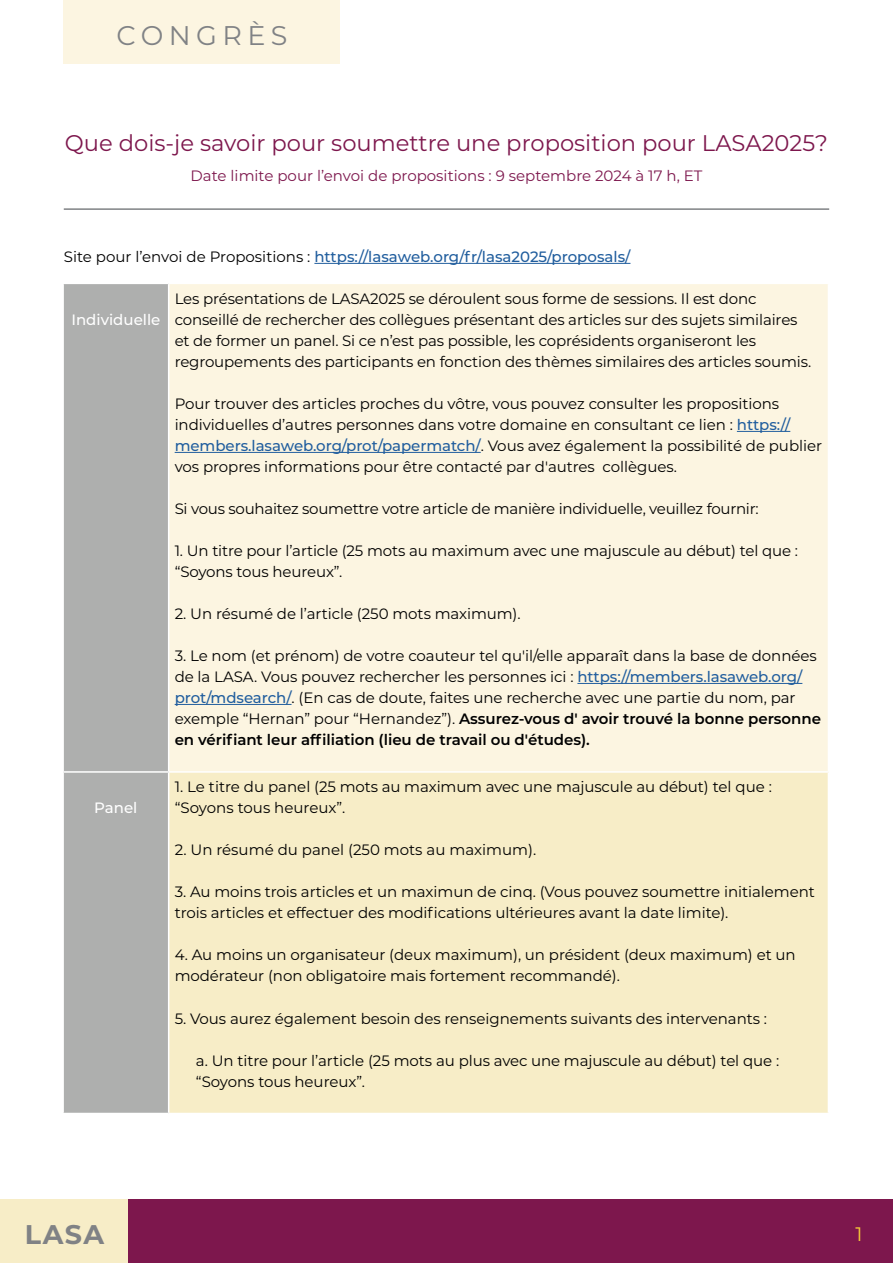
<style>
.page{position:relative;width:893px;height:1263px;background:#fff}
.page>*{position:absolute;margin:0;border:0;box-sizing:border-box;transform-origin:0 0}
.t1{font:27px "Montserrat";letter-spacing:.2em;color:#808285}
.t2{font:700 27px "Montserrat";color:#808285}
.t3{font:22.65px "Montserrat";color:#7d174d}
.t4{font:19.5px "Montserrat";color:#f8ce37}
.t5{font:15px/21px "Montserrat";letter-spacing:-.005em;color:#000}
.t6{font:500 15px "Montserrat";color:#215e9e}
.t7{font:15px "Montserrat";color:#7d174d}
.t8{font:500 15px "Montserrat";color:#fff}
.s1{font-weight:400;color:#000}
.s2{font-weight:500;color:#215e9e}
.s3{font-weight:600}
</style>
<div class="page">
<div style="left:0;top:1199px;width:129px;height:64px;background:#f7edc7"></div>
<div style="left:129px;top:1199px;width:764px;height:64px;background:#7d174d"></div>
<div style="left:64px;top:0;width:276px;height:64px;background:#fcf5e1"></div>
<hr style="left:64px;top:208px;width:765px;height:2px;background:#808285">
<hr style="left:314px;top:263px;width:316px;height:1px;background:#215e9e">
<div style="left:64px;top:284px;width:104px;height:829px;background:#aeafae"></div>
<div style="left:169px;top:283px;width:659px;height:489px;background:#fcf5e1"></div>
<div style="left:169px;top:772px;width:659px;height:341px;background:#f7edc7"></div>
<hr style="left:169px;top:283px;width:660px;height:1px;background:#fff">
<hr style="left:62px;top:771px;width:107px;height:2px;background:#fff">
<hr style="left:169px;top:771px;width:660px;height:2px;background:#fff">
<hr style="left:737px;top:431px;width:53px;height:1px;background:#215e9e">
<hr style="left:175px;top:452px;width:306px;height:1px;background:#215e9e">
<hr style="left:577px;top:683px;width:225px;height:1px;background:#215e9e">
<hr style="left:175px;top:704px;width:117px;height:1px;background:#215e9e">
<h1 class="t1" style="left:116px;top:17px;width:173px">CONGRÈS</h1>
<h2 class="t3" style="left:65px;top:127px;width:765px">Que dois-je savoir pour soumettre une proposition pour LASA2025?</h2>
<p class="t7" style="left:191px;top:165px;width:513px">Date limite pour l’envoi de propositions : 9 septembre 2024 à 17 h, ET</p>
<p class="t6" style="left:64px;top:246px;width:568px"><span class="s1">Site pour l’envoi de Propositions :</span> https://lasaweb.org/fr/lasa2025/proposals/</p>
<p class="t8" style="left:71px;top:309px;width:91px">Individuelle</p>
<p class="t8" style="left:94px;top:798px;width:45px">Panel</p>
<p class="t5" style="left:175px;top:287px;width:638px">Les présentations de LASA2025 se déroulent sous forme de sessions. Il est donc conseillé de rechercher des collègues présentant des articles sur des sujets similaires et de former un panel. Si ce n’est pas possible, les coprésidents organiseront les regroupements des participants en fonction des thèmes similaires des articles soumis.</p>
<p class="t5" style="left:175px;top:392px;width:649px">Pour trouver des articles proches du vôtre, vous pouvez consulter les propositions individuelles d’autres personnes dans votre domaine en consultant ce lien : <span class="s2">https:// members.lasaweb.org/prot/papermatch/</span>. Vous avez également la possibilité de publier vos propres informations pour être contacté par d'autres collègues.</p>
<p class="t5" style="left:175px;top:497px;width:585px">Si vous souhaitez soumettre votre article de manière individuelle, veuillez fournir:</p>
<p class="t5" style="left:175px;top:539px;width:625px">1. Un titre pour l’article (25 mots au maximum avec une majuscule au début) tel que : “Soyons tous heureux”.</p>
<p class="t5" style="left:175px;top:602px;width:347px">2. Un résumé de l’article (250 mots maximum).</p>
<p class="t5" style="left:175px;top:644px;width:648px">3. Le nom (et prénom) de votre coauteur tel qu'il/elle apparaît dans la base de données de la LASA. Vous pouvez rechercher les personnes ici : <span class="s2">https://members.lasaweb.org/ prot/mdsearch/</span>. (En cas de doute, faites une recherche avec une partie du nom, par exemple “Hernan” pour “Hernandez”). <span class="s3">Assurez-vous d' avoir trouvé la bonne personne en vérifiant leur affiliation (lieu de travail ou d'études).</span></p>
<p class="t5" style="left:175px;top:776px;width:599px">1. Le titre du panel (25 mots au maximum avec une majuscule au début) tel que : “Soyons tous heureux”.</p>
<p class="t5" style="left:175px;top:839px;width:363px">2. Un résumé du panel (250 mots au maximum).</p>
<p class="t5" style="left:175px;top:881px;width:642px">3. Au moins trois articles et un maximun de cinq. (Vous pouvez soumettre initialement trois articles et effectuer des modifications ultérieures avant la date limite).</p>
<p class="t5" style="left:175px;top:944px;width:623px">4. Au moins un organisateur (deux maximum), un président (deux maximum) et un modérateur (non obligatoire mais fortement recommandé).</p>
<p class="t5" style="left:175px;top:1007px;width:594px">5. Vous aurez également besoin des renseignements suivants des intervenants :</p>
<p class="t5" style="left:196px;top:1049px;width:585px">a. Un titre pour l’article (25 mots au plus avec une majuscule au début) tel que : “Soyons tous heureux”.</p>
<h1 class="t2" style="left:25px;top:1215px;width:81px">LASA</h1>
<h3 class="t4" style="left:855px;top:1220px;width:9px">1</h3>
</div>
